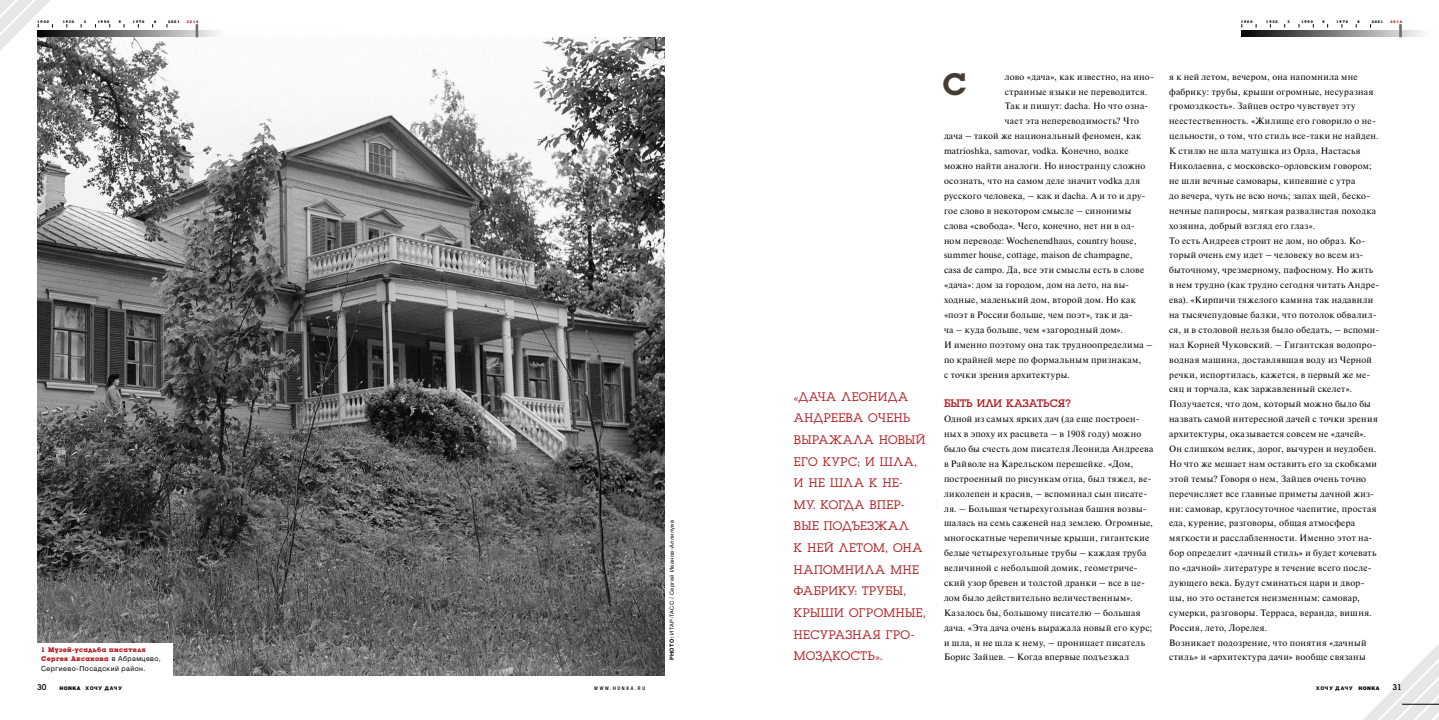
<style>
.page{position:relative;width:1439px;height:720px;background:#fff}
.page>*{position:absolute;margin:0;border:0;box-sizing:border-box;transform-origin:0 0}
.t1{font:600 32.38px "Luga";color:#463c34}
.t2{font:12.95px/21.6px "Luga";letter-spacing:.045em;color:#b31c21}
.t3{font:11.46px "Luga";letter-spacing:.01em;color:#b31c21}
.t4{font:9.19px/14.9px "Newton";letter-spacing:.03em;color:#000}
.t5{font:8.66px "Luga";color:#000}
.t6{font:700 7px/9.6px "Luga";letter-spacing:.06em;color:#b31c21}
.t7{font:7px "Helvetica Neue LTW1 G";letter-spacing:.065em;color:#000}
.t8{font:5.6px "Helvetica Neue LTW1 G";letter-spacing:.07em;color:#000}
.t9{font:800 5.08px "Helvetica Neue LTW1 G";letter-spacing:.165em;color:#000}
.t10{font:500 condensed 5.08px "Helvetica Neue LTW1 G";letter-spacing:.325em;color:#000}
.t11{font:700 3.85px "Luga";letter-spacing:.235em;color:#000}
.t12{font:italic 700 3.85px "Luga";letter-spacing:.235em;color:#000}
.t13{font:700 3.85px "Luga";letter-spacing:.235em;color:#b31c21}
.s1{font-family:"Helvetica Neue LTW1 G";font-weight:400;color:#000}
.s2{font-weight:700}
.s3{font-weight:900}
</style>
<div class="page">
<svg style="left:1368px;top:24px;width:18px;height:695px"></svg>
<img style="left:45px;top:37px;width:620px;height:638px">
<div style="left:37px;top:642px;width:135px;height:33px;background:#fff"></div>
<svg style="left:1241px;top:30px;width:145px;height:7px"></svg>
<svg style="left:1386px;top:24px;width:53px;height:695px"></svg>
<svg style="left:45px;top:30px;width:173px;height:7px"></svg>
<svg style="left:0;top:0;width:45px;height:643px"></svg>
<svg style="left:196px;top:24px;width:2px;height:13px"></svg>
<p class="t12" style="left:37px;top:20px;width:13px">1900</p>
<p class="t11" style="left:63px;top:20px;width:13px">1930</p>
<p class="t11" style="left:84px;top:20px;width:4px">3</p>
<p class="t11" style="left:98px;top:20px;width:13px">1990</p>
<p class="t11" style="left:119px;top:20px;width:4px">5</p>
<p class="t11" style="left:133px;top:20px;width:13px">1970</p>
<p class="t11" style="left:154px;top:20px;width:4px">8</p>
<p class="t11" style="left:168px;top:20px;width:13px">2001</p>
<p class="t13" style="left:187px;top:20px;width:13px">2014</p>
<p class="t12" style="left:1240px;top:20px;width:13px">1900</p>
<p class="t11" style="left:1266px;top:20px;width:13px">1930</p>
<p class="t11" style="left:1287px;top:20px;width:4px">3</p>
<p class="t11" style="left:1301px;top:20px;width:13px">1990</p>
<p class="t11" style="left:1322px;top:20px;width:4px">5</p>
<p class="t11" style="left:1336px;top:20px;width:13px">1970</p>
<p class="t11" style="left:1357px;top:20px;width:4px">8</p>
<p class="t11" style="left:1371px;top:20px;width:13px">2001</p>
<p class="t13" style="left:1390px;top:20px;width:13px">2014</p>
<p class="t6" style="left:41px;top:644px;width:121px">1 Музей-усадьба писателя<br>Сергея Аксакова <span class="s1">в Абрамцево,</span></p>
<p class="t7" style="left:41px;top:664px;width:106px">Сергиево-Посадский район.</p>
<p class="t8" style="left:668px;top:660px;width:142px;rotate:-90deg"><span class="s2">PHOTO:</span> ИТАР-ТАСС / Сергей Иванов-Аллилуев</p>
<h2 class="t2" style="left:794px;top:385px;width:133px">«ДАЧА ЛЕОНИДА<br>АНДРЕЕВА ОЧЕНЬ<br>ВЫРАЖАЛА НОВЫЙ<br>ЕГО КУРС; И ШЛА,<br>И НЕ ШЛА К НЕ-<br>МУ. КОГДА ВПЕР-<br>ВЫЕ ПОДЪЕЗЖАЛ<br>К НЕЙ ЛЕТОМ, ОНА<br>НАПОМНИЛА МНЕ<br>ФАБРИКУ: ТРУБЫ,<br>КРЫШИ ОГРОМНЫЕ,<br>НЕСУРАЗНАЯ ГРО-<br>МОЗДКОСТЬ».</h2>
<h1 class="t1" style="left:943px;top:68px;width:25px">С</h1>
<p class="t4" style="left:1005px;top:69px;width:151px">лово «дача», как известно, на ино-</p>
<p class="t4" style="left:1005px;top:84px;width:144px">странные языки не переводится.</p>
<p class="t4" style="left:1005px;top:98px;width:145px">Так и пишут: dacha. Но что озна-</p>
<p class="t4" style="left:1005px;top:113px;width:136px">чает эта непереводимость? Что</p>
<p class="t4" style="left:944px;top:128px;width:199px">дача – такой же национальный феномен, как</p>
<p class="t4" style="left:944px;top:143px;width:186px">matrioshka, samovar, vodka. Конечно, водке</p>
<p class="t4" style="left:944px;top:158px;width:203px">можно найти аналоги. Но иностранцу сложно</p>
<p class="t4" style="left:944px;top:173px;width:198px">осознать, что на самом деле значит vodka для</p>
<p class="t4" style="left:944px;top:188px;width:203px">русского человека, – как и dacha. А и то и дру-</p>
<p class="t4" style="left:944px;top:203px;width:189px">гое слово в некотором смысле – синонимы</p>
<p class="t4" style="left:944px;top:217px;width:192px">слова «свобода». Чего, конечно, нет ни в од-</p>
<p class="t4" style="left:944px;top:232px;width:194px">ном переводе: Wochenendhaus, сountry house,</p>
<p class="t4" style="left:944px;top:247px;width:190px">summer house, cottage, maison de champagne,</p>
<p class="t4" style="left:944px;top:262px;width:202px">casa de campo. Да, все эти смыслы есть в слове</p>
<p class="t4" style="left:944px;top:277px;width:187px">«дача»: дом за городом, дом на лето, на вы-</p>
<p class="t4" style="left:944px;top:292px;width:193px">ходные, маленький дом, второй дом. Но как</p>
<p class="t4" style="left:944px;top:307px;width:190px">«поэт в России больше, чем поэт», так и да-</p>
<p class="t4" style="left:944px;top:322px;width:180px">ча – куда больше, чем «загородный дом».</p>
<p class="t4" style="left:944px;top:336px;width:210px">И именно поэтому она так трудноопределима –</p>
<p class="t4" style="left:944px;top:351px;width:199px">по крайней мере по формальным признакам,</p>
<p class="t4" style="left:944px;top:366px;width:127px">с точки зрения архитектуры.</p>
<p class="t3" style="left:944px;top:398px;width:128px">БЫТЬ ИЛИ КАЗАТЬСЯ?</p>
<p class="t4" style="left:944px;top:411px;width:211px">Одной из самых ярких дач (да еще построен&shy;ных в эпоху их расцвета – в 1908 году) можно было бы счесть дом писателя Леонида Андреева в Райволе на Карельском перешейке. «Дом, построенный по рисункам отца, был тяжел, ве&shy;ликолепен и красив, – вспоминал сын писате&shy;ля. – Большая четырехугольная башня возвы&shy;шалась на семь саженей над землею. Огромные, многоскатные черепичные крыши, гигантские белые четырехугольные трубы – каждая труба величиной с небольшой домик, геометриче&shy;ский узор бревен и толстой дранки – все в це&shy;лом было действительно величественным».<br>Казалось бы, большому писателю – большая дача. «Эта дача очень выражала новый его курс; и шла, и не шла к нему, – проницает писатель Борис Зайцев. – Когда впервые подъезжал</p>
<p class="t4" style="left:1169px;top:69px;width:212px">я к ней летом, вечером, она напомнила мне фабрику: трубы, крыши огромные, несуразная громоздкость». Зайцев остро чувствует эту неестественность. «Жилище его говорило о не&shy;цельности, о том, что стиль все-таки не найден.<br>К стилю не шла матушка из Орла, Настасья Николаевна, с московско-орловским говором; не шли вечные самовары, кипевшие с утра<br>до вечера, чуть не всю ночь; запах щей, беско&shy;нечные папиросы, мягкая развалистая походка хозяина, добрый взгляд его глаз».<br>То есть Андреев строит не дом, но образ. Ко&shy;торый очень ему идет – человеку во всем из&shy;быточному, чрезмерному, пафосному. Но жить в нем трудно (как трудно сегодня читать Андре&shy;ева). «Кирпичи тяжелого камина так надавили на тысячепудовые балки, что потолок обвалил&shy;ся, и в столовой нельзя было обедать, – вспоми&shy;нал Корней Чуковский. – Гигантская водопро&shy;водная машина, доставлявшая воду из Черной речки, испортилась, кажется, в первый же ме&shy;сяц и торчала, как заржавленный скелет».<br>Получается, что дом, который можно было бы назвать самой интересной дачей с точки зрения архитектуры, оказывается совсем не «дачей».<br>Он слишком велик, дорог, вычурен и неудобен.<br>Но что же мешает нам оставить его за скобками этой темы? Говоря о нем, Зайцев очень точно перечисляет все главные приметы дачной жиз&shy;ни: самовар, круглосуточное чаепитие, простая еда, курение, разговоры, общая атмосфера мягкости и расслабленности. Именно этот на&shy;бор определит «дачный стиль» и будет кочевать по «дачной» литературе в течение всего после&shy;дующего века. Будут сминаться цари и двор&shy;цы, но это останется неизменным: самовар, сумерки, разговоры. Терраса, веранда, вишня.<br>Россия, лето, Лорелея.<br>Возникает подозрение, что понятия «дачный стиль» и «архитектура дачи» вообще связаны</p>
<p class="t5" style="left:37px;top:682px;width:11px">30</p>
<p class="t9" style="left:60px;top:685px;width:64px"><span class="s3">HONKA</span> ХОЧУ ДАЧУ</p>
<p class="t10" style="left:594px;top:685px;width:52px">WWW.HONKA.RU</p>
<p class="t9" style="left:1316px;top:685px;width:65px">ХОЧУ ДАЧУ <span class="s3">HONKA</span></p>
<p class="t5" style="left:1392px;top:682px;width:11px">31</p>
</div>
